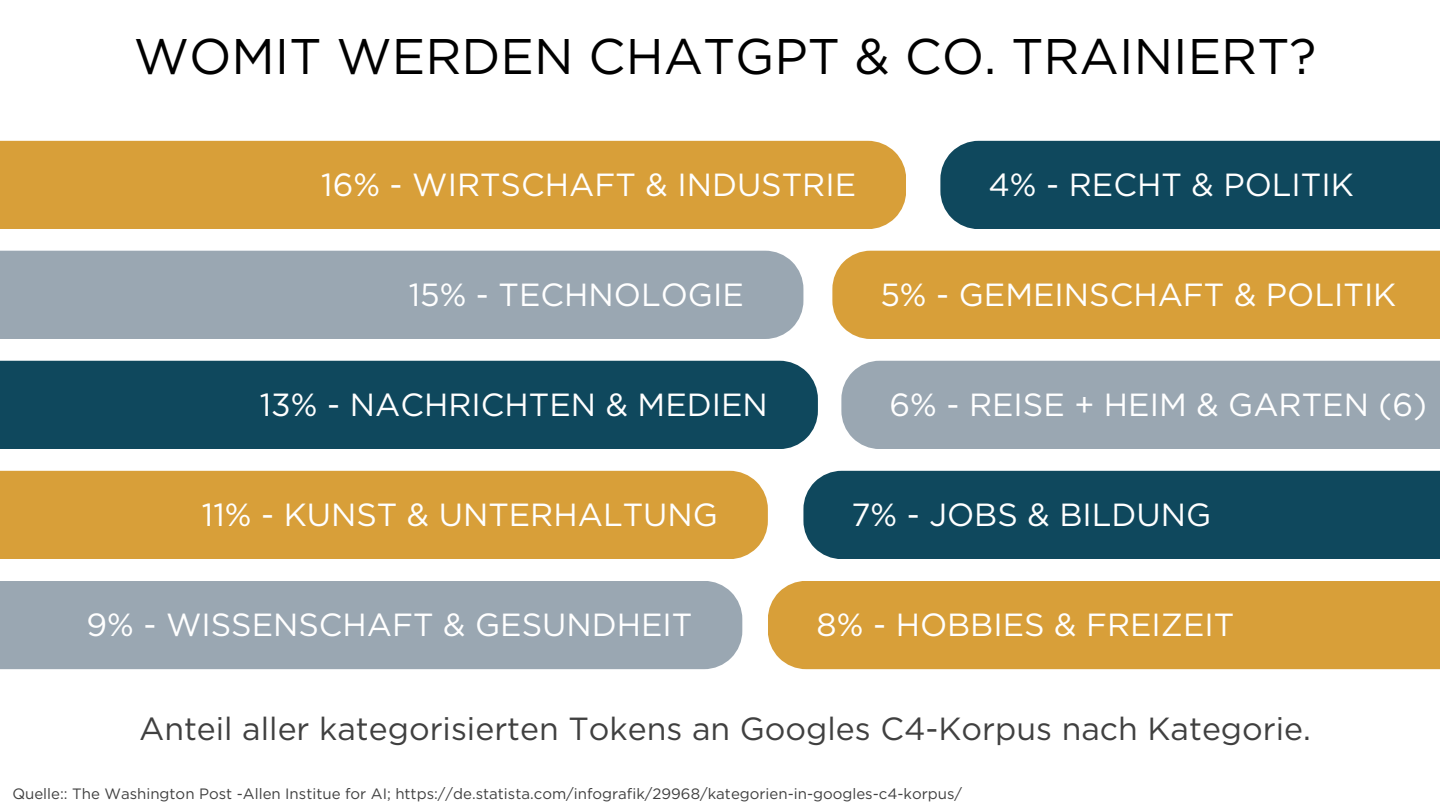
<style>
.page{position:relative;width:1440px;height:810px;background:#fff}
.page>*{position:absolute;margin:0;border:0;box-sizing:border-box;transform-origin:0 0}
.t1{font:50px "Gotham";color:#000}
.t2{font:32px "Gotham";color:#fff}
.t3{font:32px "Gotham";color:#404040}
.t4{font:15px "Gotham";color:#404040}
</style>
<div class="page">
<div style="left:0;top:141px;width:906px;height:88px;background:#d89f39"></div>
<div style="left:0;top:251px;width:803px;height:88px;background:#9aa7b2"></div>
<div style="left:0;top:361px;width:818px;height:88px;background:#0f485d"></div>
<div style="left:0;top:471px;width:768px;height:88px;background:#d89f39"></div>
<div style="left:940px;top:141px;width:500px;height:88px;background:#0f485d"></div>
<div style="left:832px;top:251px;width:608px;height:88px;background:#d89f39"></div>
<div style="left:841px;top:361px;width:599px;height:88px;background:#9aa7b2"></div>
<div style="left:768px;top:581px;width:672px;height:88px;background:#d89f39"></div>
<div style="left:0;top:581px;width:742px;height:88px;background:#9aa7b2"></div>
<div style="left:803px;top:471px;width:637px;height:88px;background:#0f485d"></div>
<p class="t1" style="left:134px;top:26px;width:1184px">WOMIT WERDEN CHATGPT &amp; CO. TRAINIERT?</p>
<p class="t2" style="left:321px;top:165px;width:536px">16% - WIRTSCHAFT &amp; INDUSTRIE</p>
<p class="t2" style="left:988px;top:165px;width:367px">4% - RECHT &amp; POLITIK</p>
<p class="t2" style="left:409px;top:275px;width:337px">15% - TECHNOLOGIE</p>
<p class="t2" style="left:880px;top:275px;width:517px">5% - GEMEINSCHAFT &amp; POLITIK</p>
<p class="t2" style="left:260px;top:385px;width:510px">13% - NACHRICHTEN &amp; MEDIEN</p>
<p class="t2" style="left:889px;top:385px;width:539px">6% - REISE + HEIM &amp; GARTEN (6)</p>
<p class="t2" style="left:202px;top:495px;width:517px">11% - KUNST &amp; UNTERHALTUNG</p>
<p class="t2" style="left:851px;top:495px;width:361px">7% - JOBS &amp; BILDUNG</p>
<p class="t2" style="left:86px;top:605px;width:607px">9% - WISSENSCHAFT &amp; GESUNDHEIT</p>
<p class="t2" style="left:817px;top:605px;width:419px">8% - HOBBIES &amp; FREIZEIT</p>
<p class="t3" style="left:139px;top:709px;width:1173px">Anteil aller kategorisierten Tokens an Googles C4-Korpus nach Kategorie.</p>
<p class="t4" style="left:12px;top:784px;width:951px">Quelle:: The Washington Post -Allen Institue for AI; https://de.statista.com/infografik/29968/kategorien-in-googles-c4-korpus/</p>
</div>
